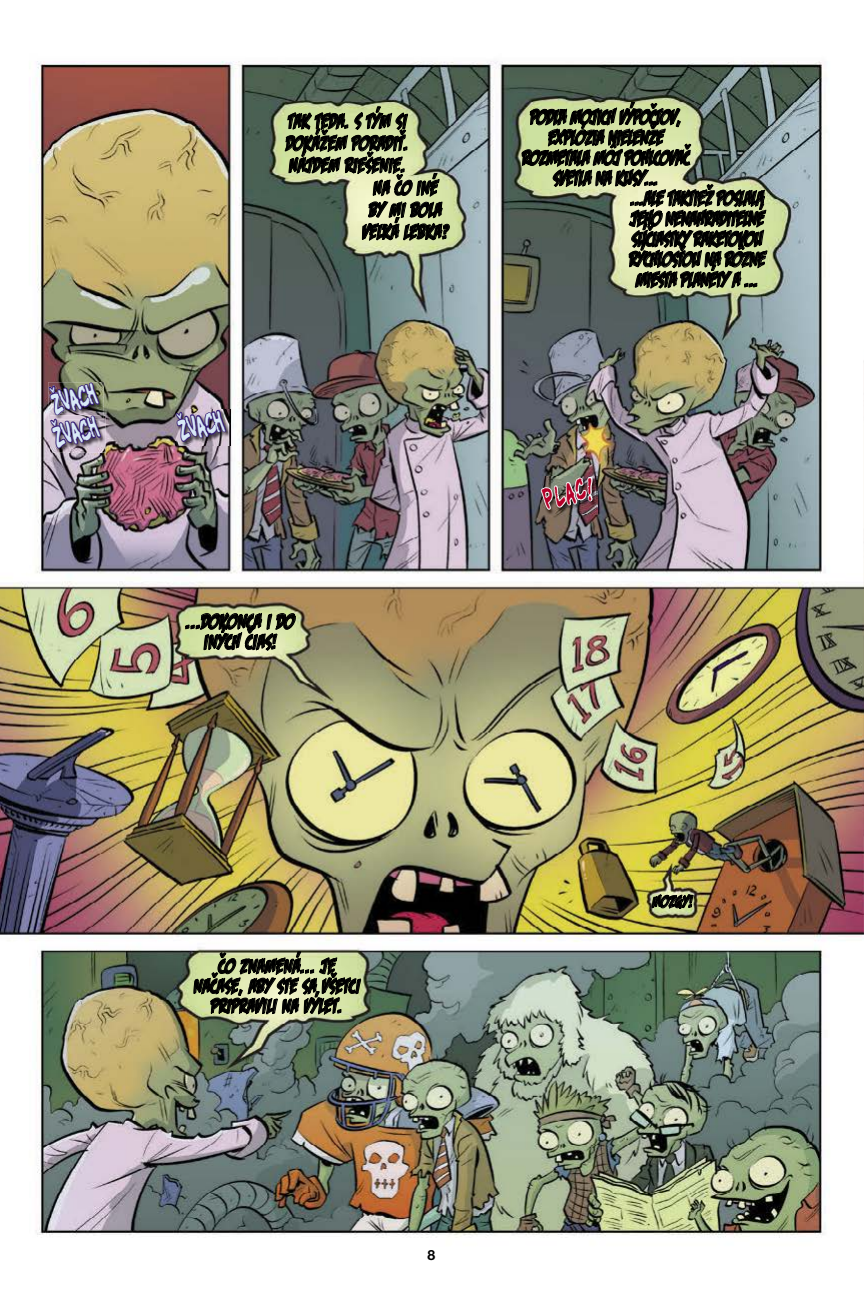
<style>
.page{position:relative;width:864px;height:1296px;background:#fff}
.page>*{position:absolute;margin:0;border:0;box-sizing:border-box;transform-origin:0 0}
.t1{font:26.4px/32.6px "Komika Parch CE";color:#d8e9f6;scale:.62 1}
.t2{font:26.4px "Komika Parch CE";color:#b50029;scale:.62 1}
.t3{font:21.8px/20.4px "Feastof Flesh BBCE";letter-spacing:.04em;color:#000;text-align:center;scale:.77 1}
.t4{font:21.6px "Feastof Flesh BBCE";color:#000;scale:.77 1}
.t5{font:21.4px "Feastof Flesh BBCE";letter-spacing:.04em;color:#000;scale:.77 1}
.t6{font:21.2px/20px "Feastof Flesh BBCE";letter-spacing:.04em;color:#000;text-align:center;scale:.77 1}
.t7{font:17.6px "Feastof Flesh BBCE";letter-spacing:.04em;color:#000;scale:.77 1}
.t8{font:700 14px "Helvetica Neue LT Std";color:#000}
</style>
<div class="page">
<img style="left:0;top:61px;width:864px;height:1177px">
<svg style="left:284px;top:106px;width:166px;height:135px;background:#899373"></svg>
<svg style="left:651px;top:894px;width:43px;height:16px"></svg>
<svg style="left:521px;top:101px;width:247px;height:188px;background:#80896d"></svg>
<svg style="left:185px;top:612px;width:111px;height:39px;background:#98a179"></svg>
<svg style="left:193px;top:951px;width:169px;height:64px;background:#99a079"></svg>
<img style="left:48px;top:382px;width:56px;height:38px">
<img style="left:48px;top:386px;width:1px;height:28px">
<img style="left:102px;top:415px;width:3px;height:38px">
<img style="left:49px;top:339px;width:53px;height:150px">
<img style="left:227px;top:409px;width:4px;height:37px">
<img style="left:175px;top:373px;width:52px;height:101px">
<img style="left:594px;top:477px;width:3px;height:37px">
<img style="left:540px;top:327px;width:54px;height:338px">
<p class="t1" style="left:44px;top:387px;width:82px;rotate:-13deg">ŽVACH<br>ŽVACH</p>
<p class="t5" style="left:287px;top:107px;width:156px">TAK TEDA. S TÝM SI</p>
<p class="t5" style="left:285px;top:129px;width:160px">DOKÁŽEM PORADIŤ.</p>
<p class="t5" style="left:288px;top:151px;width:153px">NÁJDEM RIEŠENIE.</p>
<p class="t5" style="left:372px;top:173px;width:85px">NA ČO INÉ</p>
<p class="t5" style="left:368px;top:195px;width:95px">BY MI BOLA</p>
<p class="t5" style="left:361px;top:217px;width:114px">VEĽKÁ LEBKA?</p>
<p class="t1" style="left:176px;top:412px;width:73px;rotate:-12deg">ŽVACH</p>
<p class="t3" style="left:185px;top:609px;width:142px">...DOKONCA I DO<br>INÝCH ČIAS!</p>
<p class="t4" style="left:529px;top:102px;width:198px">PODĽA MOJICH VÝPOČTOV,</p>
<p class="t4" style="left:547px;top:123px;width:151px">EXPLÓZIA NIELENŽE</p>
<p class="t4" style="left:521px;top:143px;width:219px">ROZMETALA MÔJ POHLCOVAČ</p>
<p class="t4" style="left:553px;top:163px;width:138px">SVETLA NA KUSY...</p>
<p class="t4" style="left:630px;top:184px;width:175px">...ALE TAKTIEŽ POSLALA</p>
<p class="t4" style="left:629px;top:204px;width:175px">JEHO NENAHRADITEĽNÉ</p>
<p class="t4" style="left:631px;top:224px;width:171px">SÚČIASTKY RAKETOVOU</p>
<p class="t4" style="left:628px;top:245px;width:178px">RÝCHLOSŤOU NA RÔZNE</p>
<p class="t4" style="left:635px;top:265px;width:160px">MIESTA PLANÉTY A ...</p>
<p class="t2" style="left:541px;top:480px;width:80px;rotate:-12deg">PLAC!</p>
<p class="t6" style="left:193px;top:954px;width:217px">ČO ZNAMENÁ... JE<br>NAČASE, ABY STE SA VŠETCI<br>PRIPRAVILI NA VÝLET.</p>
<p class="t8" style="left:427px;top:1246px;width:9px">8</p>
<p class="t7" style="left:652px;top:890px;width:53px">MOZGY!</p>
</div>
